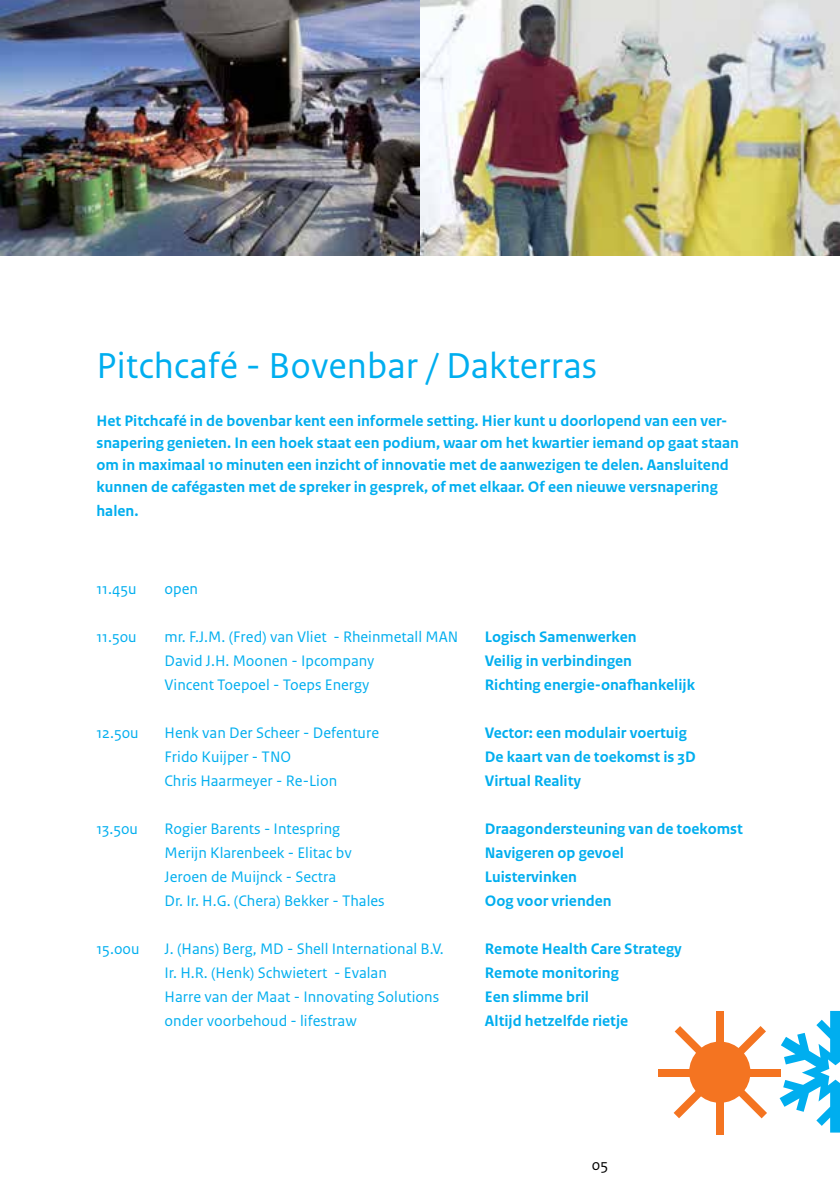
<style>
.page{position:relative;width:840px;height:1191px;background:#fff}
.page>*{position:absolute;margin:0;border:0;box-sizing:border-box;transform-origin:0 0}
.t1{font:37.8px "Rijksoverheid Sans Text";color:#00aeef}
.t2{font:700 16px/22px "Rijksoverheid Sans Text";color:#00aeef}
.t3{font:16px "Rijksoverheid Sans Text";color:#00aeef}
.t4{font:16px "Rijksoverheid Sans Text";color:#000}
</style>
<div class="page">
<img style="left:0;top:0;width:839px;height:255px">
<div style="left:747px;top:1069px;width:33px;height:7px;background:#f47421"></div>
<div style="left:715px;top:1011px;width:8px;height:33px;background:#f47421"></div>
<div style="left:715px;top:1100px;width:8px;height:34px;background:#f47421"></div>
<svg style="left:738px;top:1026px;width:27px;height:28px"></svg>
<svg style="left:673px;top:1091px;width:28px;height:27px"></svg>
<svg style="left:737px;top:1089px;width:29px;height:29px"></svg>
<svg style="left:674px;top:1026px;width:27px;height:26px"></svg>
<div style="left:657px;top:1069px;width:33px;height:7px;background:#f47421"></div>
<div style="left:688px;top:1041px;width:62px;height:61px;background:#f47421;border-radius:50%"></div>
<svg style="left:779px;top:1011px;width:60px;height:121px"></svg>
<h1 class="t1" style="left:96px;top:343px;width:502px">Pitchcafé - Bovenbar / Dakterras</h1>
<p class="t2" style="left:96px;top:409px;width:643px">Het Pitchcafé in de bovenbar kent een informele setting. Hier kunt u doorlopend van een ver&shy;snapering genieten. In een hoek staat een podium, waar om het kwartier iemand op gaat staan om in maximaal 10 minuten een inzicht of innovatie met de aanwezigen te delen. Aansluitend kunnen de cafégasten met de spreker in gesprek, of met elkaar. Of een nieuwe versnapering</p>
<p class="t2" style="left:96px;top:499px;width:43px">halen.</p>
<p class="t3" style="left:96px;top:579px;width:42px">11.45u</p>
<p class="t3" style="left:164px;top:579px;width:35px">open</p>
<p class="t3" style="left:96px;top:627px;width:42px">11.50u</p>
<p class="t3" style="left:164px;top:627px;width:295px">mr. F.J.M. (Fred) van Vliet - Rheinmetall MAN</p>
<p class="t2" style="left:484px;top:625px;width:153px">Logisch Samenwerken</p>
<p class="t3" style="left:164px;top:651px;width:211px">David J.H. Moonen - Ipcompany</p>
<p class="t2" style="left:484px;top:649px;width:149px">Veilig in verbindingen</p>
<p class="t3" style="left:164px;top:675px;width:206px">Vincent Toepoel - Toeps Energy</p>
<p class="t2" style="left:484px;top:673px;width:211px">Richting energie-onafhankelijk</p>
<p class="t3" style="left:96px;top:723px;width:44px">12.50u</p>
<p class="t3" style="left:164px;top:723px;width:216px">Henk van Der Scheer - Defenture</p>
<p class="t2" style="left:484px;top:721px;width:203px">Vector: een modulair voertuig</p>
<p class="t3" style="left:164px;top:747px;width:128px">Frido Kuijper - TNO</p>
<p class="t2" style="left:484px;top:745px;width:212px">De kaart van de toekomst is 3D</p>
<p class="t3" style="left:164px;top:771px;width:174px">Chris Haarmeyer - Re-Lion</p>
<p class="t2" style="left:484px;top:769px;width:98px">Virtual Reality</p>
<p class="t3" style="left:96px;top:819px;width:43px">13.50u</p>
<p class="t3" style="left:164px;top:819px;width:177px">Rogier Barents - Intespring</p>
<p class="t2" style="left:484px;top:817px;width:259px">Draagondersteuning van de toekomst</p>
<p class="t3" style="left:164px;top:843px;width:188px">Merijn Klarenbeek - Elitac bv</p>
<p class="t2" style="left:484px;top:841px;width:140px">Navigeren op gevoel</p>
<p class="t3" style="left:164px;top:867px;width:173px">Jeroen de Muijnck - Sectra</p>
<p class="t2" style="left:484px;top:865px;width:94px">Luistervinken</p>
<p class="t3" style="left:164px;top:891px;width:221px">Dr. Ir. H.G. (Chera) Bekker - Thales</p>
<p class="t2" style="left:484px;top:889px;width:128px">Oog voor vrienden</p>
<p class="t3" style="left:96px;top:939px;width:44px">15.00u</p>
<p class="t3" style="left:164px;top:939px;width:281px">J. (Hans) Berg, MD - Shell International B.V.</p>
<p class="t2" style="left:484px;top:937px;width:198px">Remote Health Care Strategy</p>
<p class="t3" style="left:164px;top:963px;width:224px">Ir. H.R. (Henk) Schwietert - Evalan</p>
<p class="t2" style="left:484px;top:961px;width:135px">Remote monitoring</p>
<p class="t3" style="left:164px;top:987px;width:276px">Harre van der Maat - Innovating Solutions</p>
<p class="t2" style="left:484px;top:985px;width:105px">Een slimme bril</p>
<p class="t3" style="left:164px;top:1011px;width:194px">onder voorbehoud - lifestraw</p>
<p class="t2" style="left:484px;top:1009px;width:145px">Altijd hetzelfde rietje</p>
<p class="t4" style="left:591px;top:1155px;width:18px">05</p>
</div>
